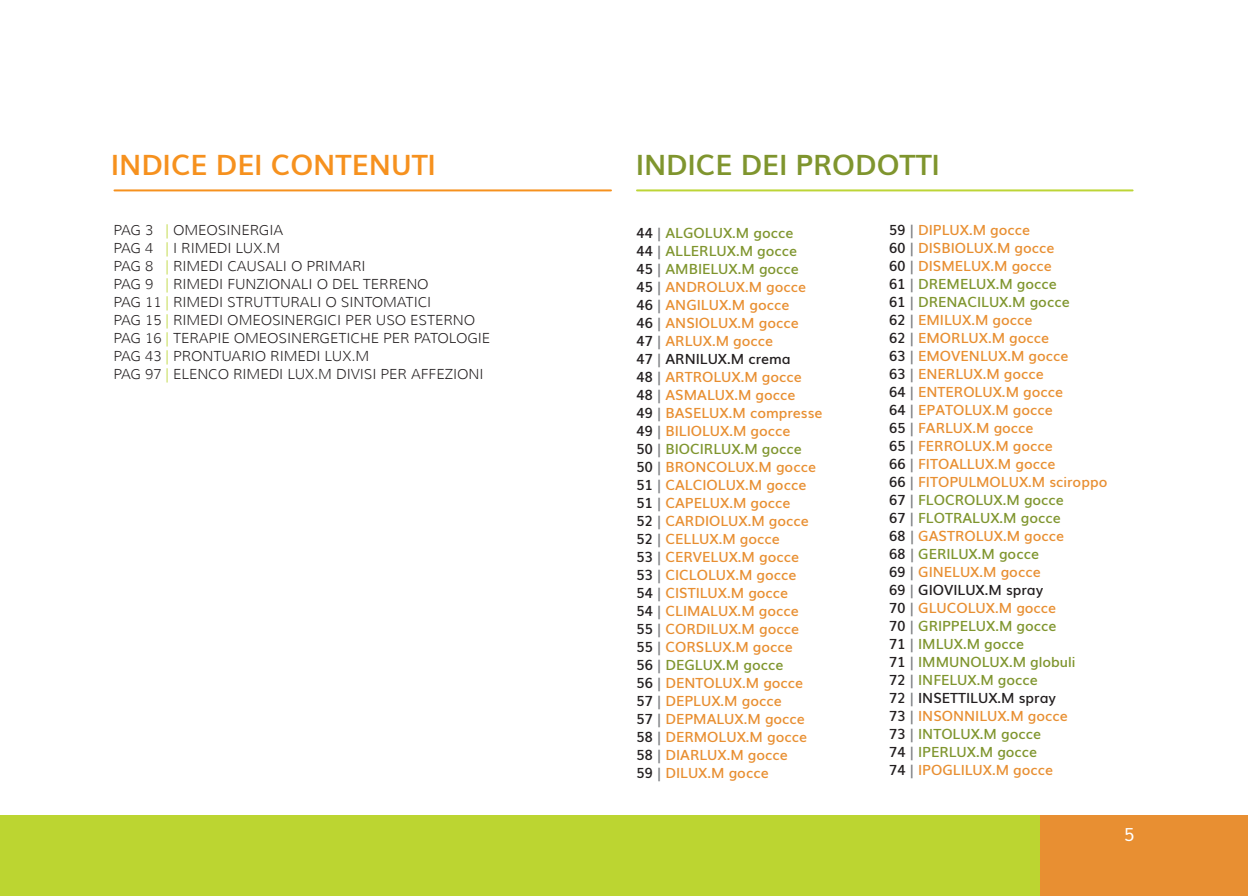
<style>
.page{position:relative;width:1248px;height:896px;background:#fff}
.page>*{position:absolute;margin:0;border:0;box-sizing:border-box;transform-origin:0 0}
.t1{font:700 28px "Muli";color:#f6911e}
.t2{font:700 28px "Muli";color:#7f952e}
.t3{font:18px "Muli";color:#fff}
.t4{font:600 14px "Muli";color:#e88f32}
.Stile_di_paragrafo_2{font:600 14px "Muli";color:#7f952e}
.t5{font:300 14px "Muli";color:#231f20}
.t6{font:600 14px "Muli";color:#231f20}
.s1{color:#bcd538}
.s2{color:#231f20}
.s3{color:#808285}
</style>
<div class="page">
<div style="left:0;top:815px;width:1040px;height:81px;background:#bcd531"></div>
<div style="left:1040px;top:815px;width:207px;height:81px;background:#e88f32"></div>
<hr style="left:637px;top:189px;width:495px;height:2px;background:#bdd536">
<hr style="left:114px;top:189px;width:497px;height:2px;background:#f6911e">
<p class="t1" style="left:111px;top:142px;width:326px">INDICE DEI CONTENUTI</p>
<p class="t2" style="left:636px;top:142px;width:305px">INDICE DEI PRODOTTI</p>
<p class="t5" style="left:113px;top:221px;width:171px">PAG 3 <span class="s1">|</span> OMEOSINERGIA</p>
<p class="t5" style="left:113px;top:239px;width:168px">PAG 4 <span class="s1">|</span> I RIMEDI LUX.M</p>
<p class="t5" style="left:113px;top:257px;width:253px">PAG 8 <span class="s1">|</span> RIMEDI CAUSALI O PRIMARI</p>
<p class="t5" style="left:113px;top:275px;width:317px">PAG 9 <span class="s1">|</span> RIMEDI FUNZIONALI O DEL TERRENO</p>
<p class="t5" style="left:113px;top:293px;width:319px">PAG 11 <span class="s1">|</span> RIMEDI STRUTTURALI O SINTOMATICI</p>
<p class="t5" style="left:113px;top:311px;width:363px">PAG 15 <span class="s1">|</span> RIMEDI OMEOSINERGICI PER USO ESTERNO</p>
<p class="t5" style="left:113px;top:329px;width:378px">PAG 16 <span class="s1">|</span> TERAPIE OMEOSINERGETICHE PER PATOLOGIE</p>
<p class="t5" style="left:113px;top:347px;width:257px">PAG 43 <span class="s1">|</span> PRONTUARIO RIMEDI LUX.M</p>
<p class="t5" style="left:113px;top:365px;width:371px">PAG 97 <span class="s1">|</span> ELENCO RIMEDI LUX.M DIVISI PER AFFEZIONI</p>
<p class="Stile_di_paragrafo_2" style="left:636px;top:221px;width:159px"><span class="s2">44</span> <span class="s3">|</span> ALGOLUX.M gocce</p>
<p class="Stile_di_paragrafo_2" style="left:636px;top:239px;width:163px"><span class="s2">44</span> <span class="s3">|</span> ALLERLUX.M gocce</p>
<p class="Stile_di_paragrafo_2" style="left:636px;top:257px;width:164px"><span class="s2">45</span> <span class="s3">|</span> AMBIELUX.M gocce</p>
<p class="t4" style="left:636px;top:275px;width:172px"><span class="s2">45</span> <span class="s3">|</span> ANDROLUX.M gocce</p>
<p class="t4" style="left:636px;top:293px;width:155px"><span class="s2">46</span> <span class="s3">|</span> ANGILUX.M gocce</p>
<p class="t4" style="left:636px;top:311px;width:164px"><span class="s2">46</span> <span class="s3">|</span> ANSIOLUX.M gocce</p>
<p class="t4" style="left:636px;top:329px;width:139px"><span class="s2">47</span> <span class="s3">|</span> ARLUX.M gocce</p>
<p class="t6" style="left:636px;top:347px;width:156px">47 <span class="s3">|</span> ARNILUX.M crema</p>
<p class="t4" style="left:636px;top:365px;width:167px"><span class="s2">48</span> <span class="s3">|</span> ARTROLUX.M gocce</p>
<p class="t4" style="left:636px;top:383px;width:161px"><span class="s2">48</span> <span class="s3">|</span> ASMALUX.M gocce</p>
<p class="t4" style="left:636px;top:401px;width:188px"><span class="s2">49</span> <span class="s3">|</span> BASELUX.M compresse</p>
<p class="t4" style="left:636px;top:419px;width:156px"><span class="s2">49</span> <span class="s3">|</span> BILIOLUX.M gocce</p>
<p class="Stile_di_paragrafo_2" style="left:636px;top:437px;width:167px"><span class="s2">50</span> <span class="s3">|</span> BIOCIRLUX.M gocce</p>
<p class="t4" style="left:636px;top:455px;width:182px"><span class="s2">50</span> <span class="s3">|</span> BRONCOLUX.M gocce</p>
<p class="t4" style="left:636px;top:473px;width:172px"><span class="s2">51</span> <span class="s3">|</span> CALCIOLUX.M gocce</p>
<p class="t4" style="left:636px;top:491px;width:156px"><span class="s2">51</span> <span class="s3">|</span> CAPELUX.M gocce</p>
<p class="t4" style="left:636px;top:509px;width:174px"><span class="s2">52</span> <span class="s3">|</span> CARDIOLUX.M gocce</p>
<p class="t4" style="left:636px;top:527px;width:145px"><span class="s2">52</span> <span class="s3">|</span> CELLUX.M gocce</p>
<p class="t4" style="left:636px;top:545px;width:165px"><span class="s2">53</span> <span class="s3">|</span> CERVELUX.M gocce</p>
<p class="t4" style="left:636px;top:563px;width:162px"><span class="s2">53</span> <span class="s3">|</span> CICLOLUX.M gocce</p>
<p class="t4" style="left:636px;top:581px;width:154px"><span class="s2">54</span> <span class="s3">|</span> CISTILUX.M gocce</p>
<p class="t4" style="left:636px;top:599px;width:164px"><span class="s2">54</span> <span class="s3">|</span> CLIMALUX.M gocce</p>
<p class="t4" style="left:636px;top:617px;width:165px"><span class="s2">55</span> <span class="s3">|</span> CORDILUX.M gocce</p>
<p class="t4" style="left:636px;top:635px;width:158px"><span class="s2">55</span> <span class="s3">|</span> CORSLUX.M gocce</p>
<p class="Stile_di_paragrafo_2" style="left:636px;top:653px;width:149px"><span class="s2">56</span> <span class="s3">|</span> DEGLUX.M gocce</p>
<p class="t4" style="left:636px;top:671px;width:169px"><span class="s2">56</span> <span class="s3">|</span> DENTOLUX.M gocce</p>
<p class="t4" style="left:636px;top:689px;width:147px"><span class="s2">57</span> <span class="s3">|</span> DEPLUX.M gocce</p>
<p class="t4" style="left:636px;top:707px;width:170px"><span class="s2">57</span> <span class="s3">|</span> DEPMALUX.M gocce</p>
<p class="t4" style="left:636px;top:725px;width:173px"><span class="s2">58</span> <span class="s3">|</span> DERMOLUX.M gocce</p>
<p class="t4" style="left:636px;top:743px;width:153px"><span class="s2">58</span> <span class="s3">|</span> DIARLUX.M gocce</p>
<p class="t4" style="left:636px;top:761px;width:134px"><span class="s2">59</span> <span class="s3">|</span> DILUX.M gocce</p>
<p class="t4" style="left:888px;top:218px;width:143px"><span class="s2">59</span> <span class="s3">|</span> DIPLUX.M gocce</p>
<p class="t4" style="left:888px;top:236px;width:167px"><span class="s2">60</span> <span class="s3">|</span> DISBIOLUX.M gocce</p>
<p class="t4" style="left:888px;top:254px;width:165px"><span class="s2">60</span> <span class="s3">|</span> DISMELUX.M gocce</p>
<p class="Stile_di_paragrafo_2" style="left:888px;top:272px;width:170px"><span class="s2">61</span> <span class="s3">|</span> DREMELUX.M gocce</p>
<p class="Stile_di_paragrafo_2" style="left:888px;top:290px;width:182px"><span class="s2">61</span> <span class="s3">|</span> DRENACILUX.M gocce</p>
<p class="t4" style="left:888px;top:308px;width:145px"><span class="s2">62</span> <span class="s3">|</span> EMILUX.M gocce</p>
<p class="t4" style="left:888px;top:326px;width:162px"><span class="s2">62</span> <span class="s3">|</span> EMORLUX.M gocce</p>
<p class="t4" style="left:888px;top:344px;width:181px"><span class="s2">63</span> <span class="s3">|</span> EMOVENLUX.M gocce</p>
<p class="t4" style="left:888px;top:362px;width:157px"><span class="s2">63</span> <span class="s3">|</span> ENERLUX.M gocce</p>
<p class="t4" style="left:888px;top:380px;width:176px"><span class="s2">64</span> <span class="s3">|</span> ENTEROLUX.M gocce</p>
<p class="t4" style="left:888px;top:398px;width:166px"><span class="s2">64</span> <span class="s3">|</span> EPATOLUX.M gocce</p>
<p class="t4" style="left:888px;top:416px;width:146px"><span class="s2">65</span> <span class="s3">|</span> FARLUX.M gocce</p>
<p class="t4" style="left:888px;top:434px;width:166px"><span class="s2">65</span> <span class="s3">|</span> FERROLUX.M gocce</p>
<p class="t4" style="left:888px;top:452px;width:168px"><span class="s2">66</span> <span class="s3">|</span> FITOALLUX.M gocce</p>
<p class="t4" style="left:888px;top:470px;width:220px"><span class="s2">66</span> <span class="s3">|</span> FITOPULMOLUX.M sciroppo</p>
<p class="Stile_di_paragrafo_2" style="left:888px;top:488px;width:177px"><span class="s2">67</span> <span class="s3">|</span> FLOCROLUX.M gocce</p>
<p class="Stile_di_paragrafo_2" style="left:888px;top:506px;width:174px"><span class="s2">67</span> <span class="s3">|</span> FLOTRALUX.M gocce</p>
<p class="t4" style="left:888px;top:524px;width:177px"><span class="s2">68</span> <span class="s3">|</span> GASTROLUX.M gocce</p>
<p class="Stile_di_paragrafo_2" style="left:888px;top:542px;width:152px"><span class="s2">68</span> <span class="s3">|</span> GERILUX.M gocce</p>
<p class="t4" style="left:888px;top:560px;width:153px"><span class="s2">69</span> <span class="s3">|</span> GINELUX.M gocce</p>
<p class="t6" style="left:888px;top:578px;width:156px">69 <span class="s3">|</span> GIOVILUX.M spray</p>
<p class="t4" style="left:888px;top:596px;width:169px"><span class="s2">70</span> <span class="s3">|</span> GLUCOLUX.M gocce</p>
<p class="Stile_di_paragrafo_2" style="left:888px;top:614px;width:169px"><span class="s2">70</span> <span class="s3">|</span> GRIPPELUX.M gocce</p>
<p class="Stile_di_paragrafo_2" style="left:888px;top:632px;width:137px"><span class="s2">71</span> <span class="s3">|</span> IMLUX.M gocce</p>
<p class="Stile_di_paragrafo_2" style="left:888px;top:650px;width:188px"><span class="s2">71</span> <span class="s3">|</span> IMMUNOLUX.M globuli</p>
<p class="Stile_di_paragrafo_2" style="left:888px;top:668px;width:151px"><span class="s2">72</span> <span class="s3">|</span> INFELUX.M gocce</p>
<p class="t6" style="left:888px;top:686px;width:169px">72 <span class="s3">|</span> INSETTILUX.M spray</p>
<p class="t4" style="left:888px;top:704px;width:181px"><span class="s2">73</span> <span class="s3">|</span> INSONNILUX.M gocce</p>
<p class="Stile_di_paragrafo_2" style="left:888px;top:722px;width:154px"><span class="s2">73</span> <span class="s3">|</span> INTOLUX.M gocce</p>
<p class="Stile_di_paragrafo_2" style="left:888px;top:740px;width:150px"><span class="s2">74</span> <span class="s3">|</span> IPERLUX.M gocce</p>
<p class="t4" style="left:888px;top:758px;width:166px"><span class="s2">74</span> <span class="s3">|</span> IPOGLILUX.M gocce</p>
<p class="t3" style="left:1123px;top:820px;width:12px">5</p>
</div>
